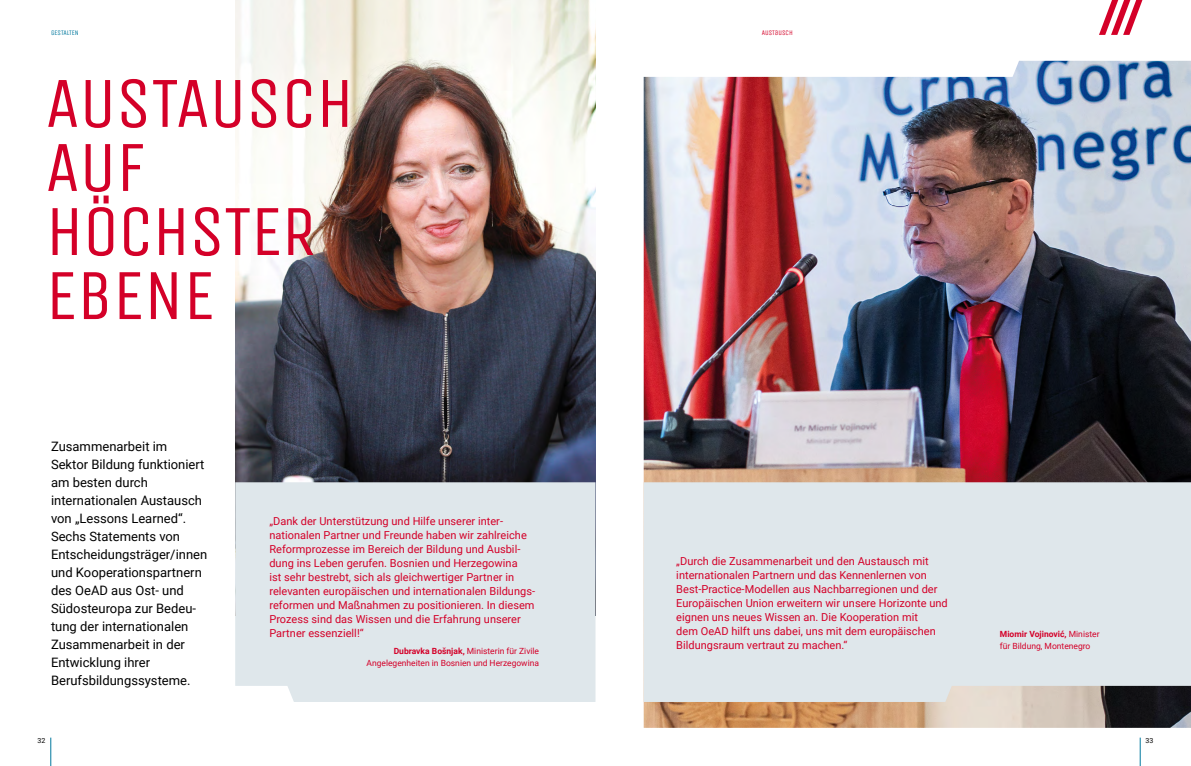
<style>
.page{position:relative;width:1191px;height:766px;background:#fff}
.page>*{position:absolute;margin:0;border:0;box-sizing:border-box;transform-origin:0 0}
.t1{font:72px/64px "Unica One";letter-spacing:-.01em;color:#d40028}
.t2{font:13px/18px "Roboto";color:#000}
.t3{font:11px/14px "Roboto";color:#d40028}
.t4{font:8.5px/12px "Roboto";color:#d40028}
.t5{font:7px "Unica One";color:#d40028}
.t6{font:7px "Unica One";color:#00789e}
.t7{font:7px "Roboto";color:#000}
.s1{font-weight:700}
</style>
<div class="page">
<img style="left:235px;top:0;width:360px;height:482px">
<img style="left:643px;top:61px;width:548px;height:666px">
<div style="left:643px;top:482px;width:548px;height:219px;background:#dfe7eb"></div>
<div style="left:235px;top:482px;width:360px;height:219px;background:#dfe7eb"></div>
<svg style="left:1099px;top:0;width:44px;height:35px"></svg>
<svg style="left:51px;top:737px;width:1px;height:28px"></svg>
<svg style="left:1140px;top:737px;width:1px;height:28px"></svg>
<p class="t6" style="left:51px;top:28px;width:29px">GESTALTEN</p>
<h1 class="t1" style="left:45px;top:71px;width:310px">AUSTAUSCH<br>AUF<br>HÖCHSTER<br>EBENE</h1>
<p class="t2" style="left:51px;top:436px;width:158px">Zusammenarbeit im<br>Sektor Bildung funktioniert am besten durch internationalen Austausch von „Lessons Learned“.<br>Sechs Statements von<br>Entscheidungsträger/innen und Kooperationspartnern des OeAD aus Ost- und<br>Südosteuropa zur Bedeu&shy;tung der internationalen<br>Zusammenarbeit in der<br>Entwicklung ihrer<br>Berufsbildungssysteme.</p>
<p class="t3" style="left:269px;top:513px;width:267px">„Dank der Unterstützung und Hilfe unserer inter&shy;nationalen Partner und Freunde haben wir zahlreiche Reformprozesse im Bereich der Bildung und Ausbil&shy;dung ins Leben gerufen. Bosnien und Herzegowina<br>ist sehr bestrebt, sich als gleichwertiger Partner in relevanten europäischen und internationalen Bildungs&shy;reformen und Maßnahmen zu positionieren. In diesem Prozess sind das Wissen und die Erfahrung unserer Partner essenziell!“</p>
<p class="t4" style="left:366px;top:644px;width:174px;text-align:right"><span class="s1">Dubravka Bošnjak,</span> Ministerin für Zivile<br>Angelegenheiten in Bosnien und Herzegowina</p>
<p class="t5" style="left:761px;top:28px;width:33px">AUSTAUSCH</p>
<p class="t3" style="left:676px;top:554px;width:273px">„Durch die Zusammenarbeit und den Austausch mit internationalen Partnern und das Kennenlernen von Best-Practice-Modellen aus Nachbarregionen und der Europäischen Union erweitern wir unsere Horizonte und eignen uns neues Wissen an. Die Kooperation mit<br>dem OeAD hilft uns dabei, uns mit dem europäischen Bildungsraum vertraut zu machen.“</p>
<p class="t4" style="left:999px;top:628px;width:101px"><span class="s1">Miomir Vojinović,</span> Minister für Bildung, Montenegro</p>
<p class="t7" style="left:37px;top:735px;width:9px">32</p>
<p class="t7" style="left:1145px;top:735px;width:9px">33</p>
</div>
